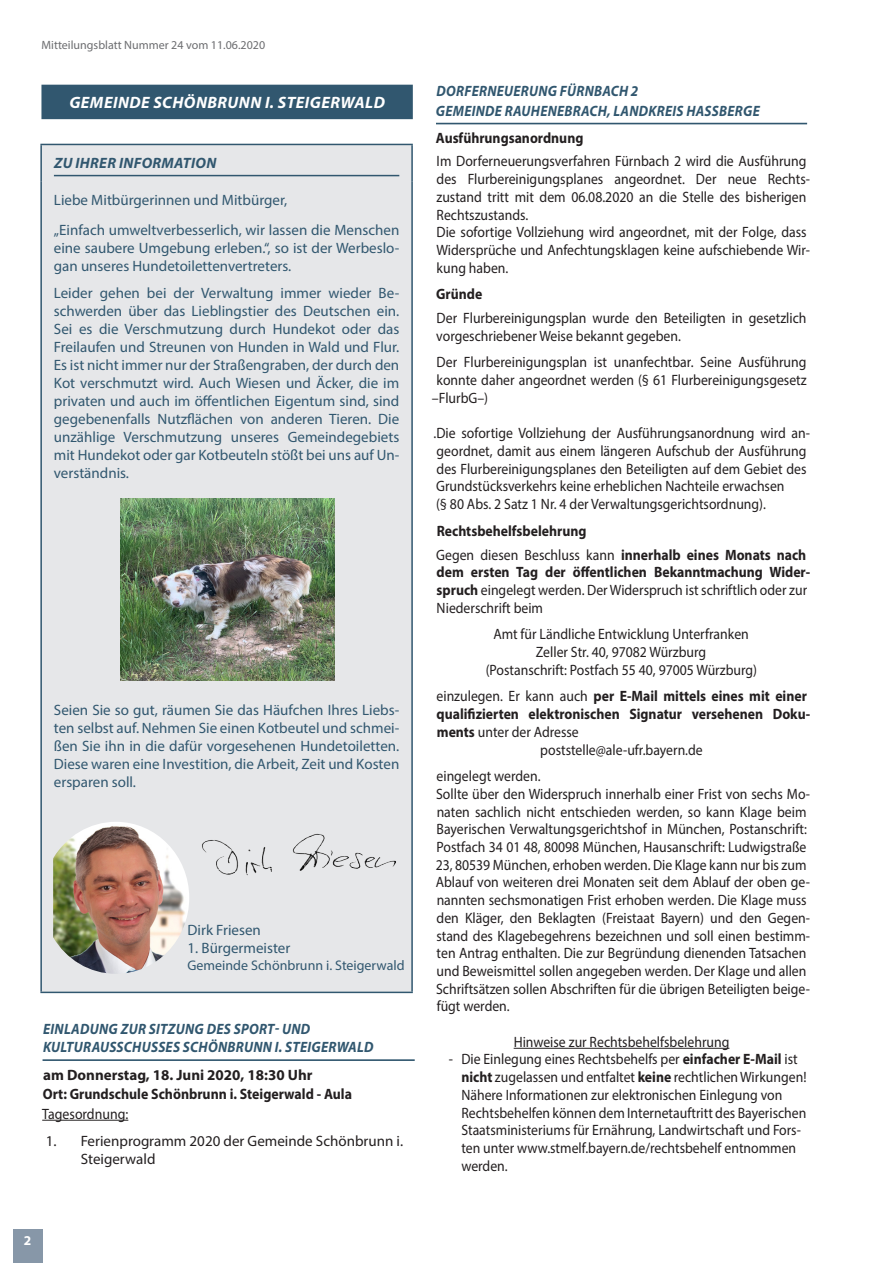
<style>
.page{position:relative;width:872px;height:1263px;background:#fff}
.page>*{position:absolute;margin:0;border:0;box-sizing:border-box;transform-origin:0 0}
.Rubrik{font:italic 700 16.5px "Myriad Pro";letter-spacing:.03em;color:#fff}
.Fließtext{font:15px/17.7px "Myriad Pro";color:#231f20;scale:.92 1}
.Fließtext-2{font:15px/18px "Myriad Pro";color:#31576f;text-align:justify}
.Fließtext-3{font:700 15px/17.7px "Myriad Pro";color:#231f20;scale:.92 1}
.Überschrift_H1{font:italic 700 15px/19.5px "Myriad Pro";letter-spacing:.02em;color:#31576f;scale:.92 1}
.Fließtext-4{font:15px/18px "Myriad Pro";color:#231f20}
.Fließtext-5{font:700 15px "Myriad Pro";color:#231f20}
.Überschrift_H1-2{font:italic 700 15px "Myriad Pro";letter-spacing:.02em;color:#31576f}
.Fließtext-6{font:13.95px "Myriad Pro";color:#31576f}
.t1{font:700 13.5px "Myriad Pro";color:#fff}
.t2{font:12px "Myriad Pro";color:#6c6d70}
.s1{font-weight:700}
.s2{font-weight:400}
</style>
<div class="page">
<div style="left:41px;top:85px;width:372px;height:34px;background:#31576f"></div>
<div style="left:42px;top:145px;width:369px;height:847px;background:#e6e7e9"></div>
<hr style="left:40px;top:145px;width:2px;height:36px;background:#31576f">
<hr style="left:40px;top:181px;width:2px;height:811px;background:#31576f">
<hr style="left:40px;top:144px;width:373px;height:1px;background:#31576f">
<hr style="left:411px;top:145px;width:2px;height:36px;background:#31576f">
<hr style="left:411px;top:181px;width:2px;height:811px;background:#31576f">
<hr style="left:40px;top:992px;width:373px;height:1px;background:#31576f">
<hr style="left:54px;top:175px;width:345px;height:1px;background:#31576f">
<img style="left:53px;top:822px;width:136px;height:152px">
<img style="left:191px;top:832px;width:215px;height:46px">
<hr style="left:436px;top:123px;width:371px;height:1px;background:#31576f">
<hr style="left:513px;top:1048px;width:216px;height:1px;background:#231f20">
<img style="left:120px;top:499px;width:215px;height:181px">
<hr style="left:43px;top:1059px;width:372px;height:2px;background:#31576f">
<hr style="left:42px;top:1120px;width:86px;height:1px;background:#231f20">
<div style="left:13px;top:1229px;width:30px;height:34px;background:#8797a8"></div>
<p class="t2" style="left:41px;top:38px;width:225px">Mitteilungsblatt Nummer 24 vom 11.06.2020</p>
<p class="Rubrik" style="left:69px;top:92px;width:317px">GEMEINDE SCHÖNBRUNN I. STEIGERWALD</p>
<p class="Überschrift_H1-2" style="left:54px;top:154px;width:164px">ZU IHRER INFORMATION</p>
<p class="Fließtext-2" style="left:54px;top:191px;width:235px">Liebe Mitbürgerinnen und Mitbürger,</p>
<p class="Fließtext-2" style="left:54px;top:221px;width:347px">„Einfach umweltverbesserlich, wir lassen die Menschen eine saubere Umgebung erleben.“, so ist der Werbeslo&shy;gan unseres Hundetoilettenvertreters.</p>
<p class="Fließtext-2" style="left:54px;top:284px;width:347px">Leider gehen bei der Verwaltung immer wieder Be&shy;schwerden über das Lieblingstier des Deutschen ein.<br>Sei es die Verschmutzung durch Hundekot oder das Freilaufen und Streunen von Hunden in Wald und Flur.<br>Es ist nicht immer nur der Straßengraben, der durch den Kot verschmutzt wird. Auch Wiesen und Äcker, die im privaten und auch im öffentlichen Eigentum sind, sind gegebenenfalls Nutzflächen von anderen Tieren. Die unzählige Verschmutzung unseres Gemeindegebiets mit Hundekot oder gar Kotbeuteln stößt bei uns auf Un&shy;verständnis.</p>
<p class="Fließtext-2" style="left:54px;top:701px;width:347px">Seien Sie so gut, räumen Sie das Häufchen Ihres Liebs&shy;ten selbst auf. Nehmen Sie einen Kotbeutel und schmei&shy;ßen Sie ihn in die dafür vorgesehenen Hundetoiletten.<br>Diese waren eine Investition, die Arbeit, Zeit und Kosten ersparen soll.</p>
<p class="Fließtext-2" style="left:187px;top:921px;width:75px">Dirk Friesen</p>
<p class="Fließtext-2" style="left:187px;top:939px;width:104px">1. Bürgermeister</p>
<p class="Fließtext-6" style="left:187px;top:957px;width:219px">Gemeinde Schönbrunn i. Steigerwald</p>
<p class="Überschrift_H1" style="left:43px;top:1020px;width:361px;line-height:18px">EINLADUNG ZUR SITZUNG DES SPORT- UND<br>KULTURAUSSCHUSSES SCHÖNBRUNN I. STEIGERWALD</p>
<p class="Fließtext-5" style="left:43px;top:1065px;width:271px">am Donnerstag, 18. Juni 2020, 18:30 Uhr</p>
<p class="Fließtext-3" style="left:43px;top:1085px;width:338px">Ort: Grundschule Schönbrunn i. Steigerwald - Aula</p>
<p class="Fließtext" style="left:42px;top:1104px;width:95px">Tagesordnung:</p>
<p class="Fließtext-4" style="left:81px;top:1131px;width:324px;text-indent:-35px">1. Ferienprogramm 2020 der Gemeinde Schönbrunn i.<br>Steigerwald</p>
<p class="t1" style="left:24px;top:1231px;width:9px">2</p>
<p class="Überschrift_H1" style="left:436px;top:81px;width:353px">DORFERNEUERUNG FÜRNBACH 2<br>GEMEINDE RAUHENEBRACH, LANDKREIS HASSBERGE</p>
<p class="Fließtext-3" style="left:436px;top:128px;width:162px">Ausführungsanordnung</p>
<p class="Fließtext" style="left:436px;top:152px;width:407px">Im Dorferneuerungsverfahren Fürnbach 2 wird die Ausführung des Flurbereinigungsplanes angeordnet. Der neue Rechts&shy;zustand tritt mit dem 06.08.2020 an die Stelle des bisherigen Rechtszustands.</p>
<p class="Fließtext" style="left:436px;top:223px;width:407px">Die sofortige Vollziehung wird angeordnet, mit der Folge, dass<br>Widersprüche und Anfechtungsklagen keine aufschiebende Wir&shy;kung haben.</p>
<p class="Fließtext-3" style="left:436px;top:285px;width:52px">Gründe</p>
<p class="Fließtext" style="left:436px;top:309px;width:404px">Der Flurbereinigungsplan wurde den Beteiligten in gesetzlich vorgeschriebener Weise bekannt gegeben.</p>
<p class="Fließtext" style="left:436px;top:353px;width:403px">Der Flurbereinigungsplan ist unanfechtbar. Seine Ausführung</p>
<p class="Fließtext" style="left:436px;top:371px;width:404px">konnte daher angeordnet werden (§ 61 Flurbereinigungsgesetz</p>
<p class="Fließtext" style="left:432px;top:389px;width:63px">–FlurbG–)</p>
<p class="Fließtext" style="left:433px;top:424px;width:411px">.Die sofortige Vollziehung der Ausführungsanordnung wird an&shy;geordnet, damit aus einem längeren Aufschub der Ausführung des Flurbereinigungsplanes den Beteiligten auf dem Gebiet des Grundstücksverkehrs keine erheblichen Nachteile erwachsen</p>
<p class="Fließtext" style="left:436px;top:495px;width:360px">(§ 80 Abs. 2 Satz 1 Nr. 4 der Verwaltungsgerichtsordnung).</p>
<p class="Fließtext-3" style="left:437px;top:521px;width:164px">Rechtsbehelfsbelehrung</p>
<p class="Fließtext" style="left:436px;top:545px;width:408px">Gegen diesen Beschluss kann <span class="s1">innerhalb eines Monats nach dem ersten Tag der öffentlichen Bekanntmachung Wider&shy;spruch</span> eingelegt werden. Der Widerspruch ist schriftlich oder zur Niederschrift beim</p>
<p class="Fließtext" style="left:493px;top:625px;width:279px">Amt für Ländliche Entwicklung Unterfranken</p>
<p class="Fließtext" style="left:536px;top:643px;width:187px">Zeller Str. 40, 97082 Würzburg</p>
<p class="Fließtext" style="left:486px;top:661px;width:296px">(Postanschrift: Postfach 55 40, 97005 Würzburg)</p>
<p class="Fließtext-3" style="left:436px;top:687px;width:408px"><span class="s2">einzulegen. Er kann auch</span> per E-Mail mittels eines mit einer qualifizierten elektronischen Signatur versehenen Doku&shy;ments <span class="s2">unter der Adresse</span></p>
<p class="Fließtext" style="left:540px;top:740px;width:178px">poststelle@ale-ufr.bayern.de</p>
<p class="Fließtext" style="left:436px;top:767px;width:114px">eingelegt werden.</p>
<p class="Fließtext" style="left:436px;top:785px;width:408px">Sollte über den Widerspruch innerhalb einer Frist von sechs Mo&shy;naten sachlich nicht entschieden werden, so kann Klage beim Bayerischen Verwaltungsgerichtshof in München, Postanschrift:<br>Postfach 34 01 48, 80098 München, Hausanschrift: Ludwigstraße 23, 80539 München, erhoben werden. Die Klage kann nur bis zum Ablauf von weiteren drei Monaten seit dem Ablauf der oben ge&shy;nannten sechsmonatigen Frist erhoben werden. Die Klage muss den Kläger, den Beklagten (Freistaat Bayern) und den Gegen&shy;stand des Klagebegehrens bezeichnen und soll einen bestimm&shy;ten Antrag enthalten. Die zur Begründung dienenden Tatsachen und Beweismittel sollen angegeben werden. Der Klage und allen Schriftsätzen sollen Abschriften für die übrigen Beteiligten beige&shy;fügt werden.</p>
<p class="Fließtext" style="left:513px;top:1033px;width:236px">Hinweise zur Rechtsbehelfsbelehrung</p>
<p class="Fließtext" style="left:461px;top:1050px;width:377px;text-indent:-13px">- Die Einlegung eines Rechtsbehelfs per <span class="s1">einfacher E-Mail</span> ist <span class="s1">nicht</span> zugelassen und entfaltet <span class="s1">keine</span> rechtlichen Wirkungen!</p>
<p class="Fließtext" style="left:461px;top:1086px;width:350px">Nähere Informationen zur elektronischen Einlegung von</p>
<p class="Fließtext" style="left:461px;top:1103px;width:376px">Rechtsbehelfen können dem Internetauftritt des Bayerischen</p>
<p class="Fließtext" style="left:461px;top:1121px;width:370px">Staatsministeriums für Ernährung, Landwirtschaft und Fors-</p>
<p class="Fließtext" style="left:461px;top:1139px;width:365px">ten unter www.stmelf.bayern.de/rechtsbehelf entnommen werden.</p>
</div>
